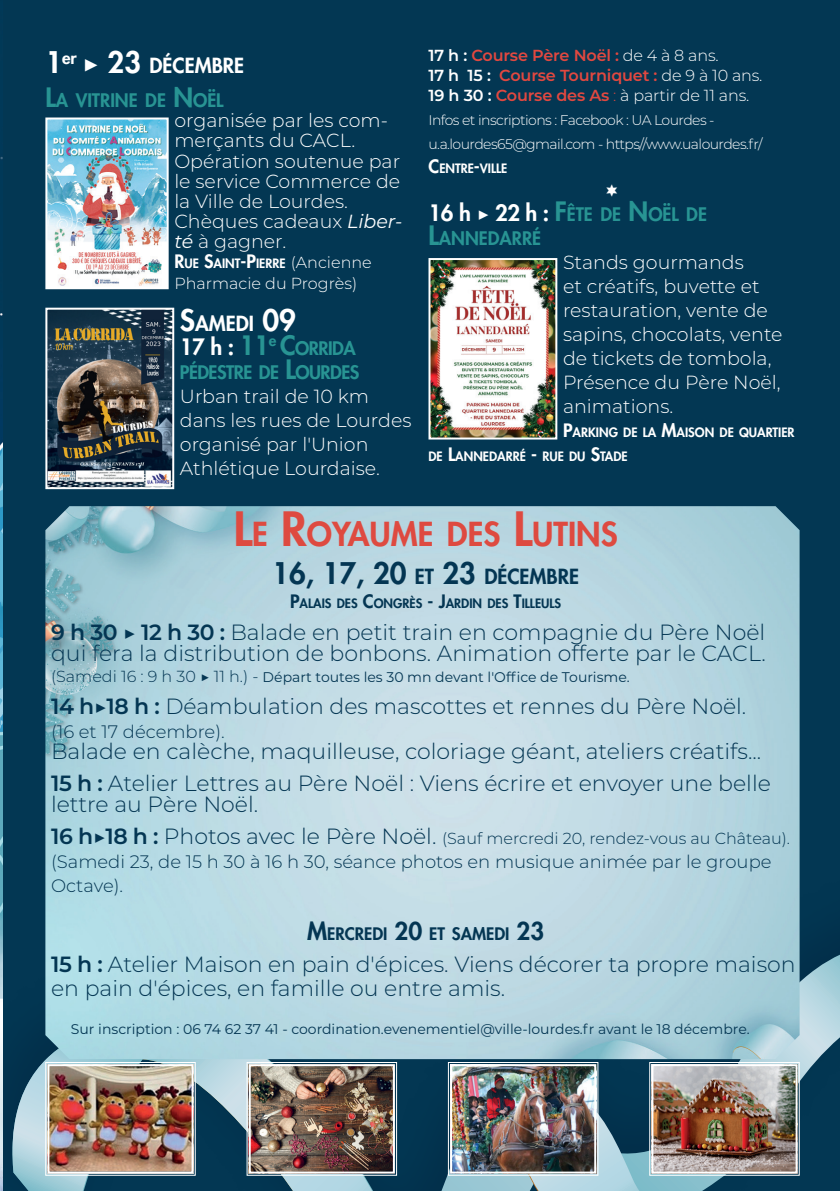
<style>
.page{position:relative;width:840px;height:1191px;background:#fff}
.page>*{position:absolute;margin:0;border:0;box-sizing:border-box;transform-origin:0 0}
.t1{font:800 32.2px "Futura Std";color:#de4a40}
.t2{font:800 29px "Futura Std";color:#043653}
.t3{font:300 22px/21px "Montserrat";color:#043653}
.t4{font:800 20.2px "Futura Std";color:#fff}
.t5{font:300 19px/24px "Montserrat";color:#fff}
.t6{font:800 18.2px/24px "Futura Std";color:#289493}
.t7{font:800 18.2px/24px "Futura Std";letter-spacing:-.03em;color:#289493}
.t8{font:300 18px/24px "Montserrat";color:#043653}
.t9{font:800 16.8px "Futura Std";color:#043653}
.t10{font:600 16px/20px "Montserrat";letter-spacing:-.01em;color:#e14840}
.t11{font:300 16px "Montserrat";color:#043653}
.t12{font:300 16px "Montserrat";color:#fff}
.t13{font:14px "Montserrat";color:#043653}
.t14{font:300 14px/24px "Montserrat";letter-spacing:-.04em;color:#fff}
.t15{font:800 12.6px/24px "Futura Std";color:#fff}
.t16{font:800 12.6px "Futura Std";color:#043653}
.s1{font-size:29px}
.s2{font-family:"Montserrat";font-weight:600;font-size:29px}
.s3{font-size:26px}
.s4{font-weight:400;font-style:italic}
.s5{font-size:18px}
.s6{font-family:"Montserrat";font-weight:300;font-size:16px}
.s7{font-size:22px;color:#fff}
.s8{color:#fff}
.s9{font-weight:300;color:#fff}
.s10{font-weight:300}
.s11{font-family:"Montserrat";font-weight:600;font-size:22px;color:#fff}
.s12{font-size:46px}
.s13{font-size:20.2px}
.s14{font-weight:600}
.s15{font-weight:300;font-size:16px}
.s16{font-weight:600;font-size:16px}
.s17{font-weight:600;font-size:22px}
.s18{font-size:22px}
.s19{font-size:24px}
</style>
<div class="page">
<div style="left:0;top:0;width:839px;height:1191px;background:#033753"></div>
<img style="left:48px;top:120px;width:117px;height:166px">
<div style="left:45px;top:117px;width:123px;height:172px;border:2px solid #fff"></div>
<img style="left:0;top:157px;width:3px;height:718px">
<svg style="left:204px;top:1059px;width:168px;height:132px"></svg>
<svg style="left:0;top:987px;width:3px;height:204px"></svg>
<svg style="left:527px;top:954px;width:312px;height:237px"></svg>
<img style="left:45px;top:506px;width:754px;height:553px">
<img style="left:1px;top:1019px;width:203px;height:172px">
<div style="left:47px;top:1064px;width:146px;height:109px;border:2px solid #fff"></div>
<img style="left:441px;top:1061px;width:198px;height:130px">
<div style="left:450px;top:1064px;width:146px;height:109px;border:2px solid #fff"></div>
<img style="left:246px;top:1061px;width:151px;height:114px">
<div style="left:248px;top:1064px;width:146px;height:109px;border:2px solid #fff"></div>
<img style="left:648px;top:1061px;width:151px;height:114px">
<div style="left:651px;top:1064px;width:146px;height:109px;border:2px solid #fff"></div>
<img style="left:48px;top:311px;width:123px;height:175px">
<div style="left:45px;top:308px;width:129px;height:181px;border:2px solid #fff"></div>
<img style="left:431px;top:261px;width:123px;height:175px">
<div style="left:428px;top:258px;width:129px;height:181px;border:2px solid #fff"></div>
<p class="t4" style="left:45px;top:53px;width:200px"><span class="s1">1</span><sup>er</sup> <span class="s2">▶</span> <span class="s1">23</span> DÉCEMBRE</p>
<p class="t6" style="left:45px;top:89px;width:179px"><span class="s3">L</span>A VITRINE DE <span class="s3">N</span>OËL</p>
<p class="t5" style="left:174px;top:110px;width:229px;line-height:20px">organisée par les com&shy;merçants du CACL.<br>Opération soutenue par le service Commerce de la Ville de Lourdes.<br>Chèques cadeaux <span class="s4">Liber&shy;té</span> à gagner.</p>
<p class="t15" style="left:174px;top:251px;width:199px"><span class="s5">R</span>UE <span class="s5">S</span>AINT<span class="s5">-P</span>IERRE <span class="s6">(Ancienne</span></p>
<p class="t12" style="left:174px;top:272px;width:184px">Pharmacie du Progrès)</p>
<p class="t4" style="left:180px;top:310px;width:118px"><span class="s1">S</span>AMEDI <span class="s1">09</span></p>
<p class="t7" style="left:180px;top:336px;width:180px"><span class="s7">17 h :</span> <span class="s3">11</span><sup>e</sup> <span class="s3">C</span>ORRIDA<br>PÉDESTRE DE <span class="s3">L</span>OURDES</p>
<p class="t5" style="left:180px;top:383px;width:233px">Urban trail de 10 km dans les rues de Lourdes organisé par l'Union<br>Athlétique Lourdaise.</p>
<p class="t10" style="left:428px;top:44px;width:335px"><span class="s8">17 h :</span> Course Père Noël : <span class="s9">de 4 à 8 ans.<br></span><span class="s8">17 h 15 :</span> Course Tourniquet : <span class="s9">de 9 à 10 ans.<br></span><span class="s8">19 h 30 :</span> Course des As <span class="s10">:</span> <span class="s9">à partir de 11 ans.</span></p>
<p class="t14" style="left:428px;top:107px;width:335px">Infos et inscriptions : Facebook : UA Lourdes - u.a.lourdes65@gmail.com - https//www.ualourdes.fr/</p>
<p class="t15" style="left:428px;top:156px;width:80px"><span class="s5">C</span>ENTRE<span class="s5">-</span>VILLE</p>
<p class="t6" style="left:428px;top:202px;width:280px"><span class="s7">16 h</span> <span class="s11">▶</span> <span class="s7">22 h :</span> <span class="s3">F</span>ÊTE DE <span class="s3">N</span>OËL DE<br><span class="s3">L</span>ANNEDARRÉ</p>
<p class="t5" style="left:562px;top:249px;width:221px">Stands gourmands<br>et créatifs, buvette et restauration, vente de sapins, chocolats, vente de tickets de tombola,<br>Présence du Père Noël, animations.</p>
<p class="t15" style="left:428px;top:420px;width:367px;text-indent:134px"><span class="s5">P</span>ARKING DE LA <span class="s5">M</span>AISON DE QUARTIER<br>DE <span class="s5">L</span>ANNEDARRÉ <span class="s5">-</span> RUE DU <span class="s5">S</span>TADE</p>
<h1 class="t1" style="left:233px;top:514px;width:384px"><span class="s12">L</span>E <span class="s12">R</span>OYAUME DES <span class="s12">L</span>UTINS</h1>
<h2 class="t2" style="left:272px;top:555px;width:308px">16, 17, 20 <span class="s13">ET</span> 23 <span class="s13">DÉCEMBRE</span></h2>
<p class="t16" style="left:290px;top:595px;width:266px"><span class="s5">P</span>ALAIS DES <span class="s5">C</span>ONGRÈS <span class="s5">- J</span>ARDIN DES <span class="s5">T</span>ILLEULS</p>
<p class="t3" style="left:51px;top:621px;width:716px"><span class="s14">9 h 30 ▶ 12 h 30 :</span> Balade en petit train en compagnie du Père Noël qui fera la distribution de bonbons. Animation offerte par le CACL.</p>
<p class="t13" style="left:51px;top:667px;width:580px"><span class="s15">(Samedi 16 : 9 h 30</span> <span class="s16">▶</span> <span class="s15">11 h.) -</span> Départ toutes les 30 mn devant l'Office de Tourisme.</p>
<p class="t3" style="left:51px;top:695px;width:696px"><span class="s14">14 h▶18 h :</span> Déambulation des mascottes et rennes du Père Noël.</p>
<p class="t8" style="left:51px;top:719px;width:175px">(16 et 17 décembre).</p>
<p class="t3" style="left:51px;top:734px;width:721px;line-height:32px">Balade en calèche, maquilleuse, coloriage géant, ateliers créatifs...<br><span class="s14">15 h :</span> Atelier Lettres au Père Noël : Viens écrire et envoyer une belle</p>
<p class="t3" style="left:51px;top:793px;width:208px">lettre au Père Noël.</p>
<p class="t11" style="left:51px;top:827px;width:740px"><span class="s17">16 h▶18 h :</span> <span class="s18">Photos avec le Père Noël.</span> (Sauf mercredi 20, rendez-vous au Château).</p>
<p class="t8" style="left:51px;top:849px;width:721px">(Samedi 23, de 15 h 30 à 16 h 30, séance photos en musique animée par le groupe<br>Octave).</p>
<p class="t9" style="left:307px;top:923px;width:238px"><span class="s19">M</span>ERCREDI <span class="s19">20</span> ET SAMEDI <span class="s19">23</span></p>
<p class="t3" style="left:51px;top:951px;width:745px;line-height:24px"><span class="s14">15 h :</span> Atelier Maison en pain d'épices. Viens décorer ta propre maison en pain d'épices, en famille ou entre amis.</p>
<p class="t13" style="left:71px;top:1019px;width:680px">Sur inscription : 06 74 62 37 41 - coordination.evenementiel@ville-lourdes.fr avant le 18 décembre.</p>
</div>
